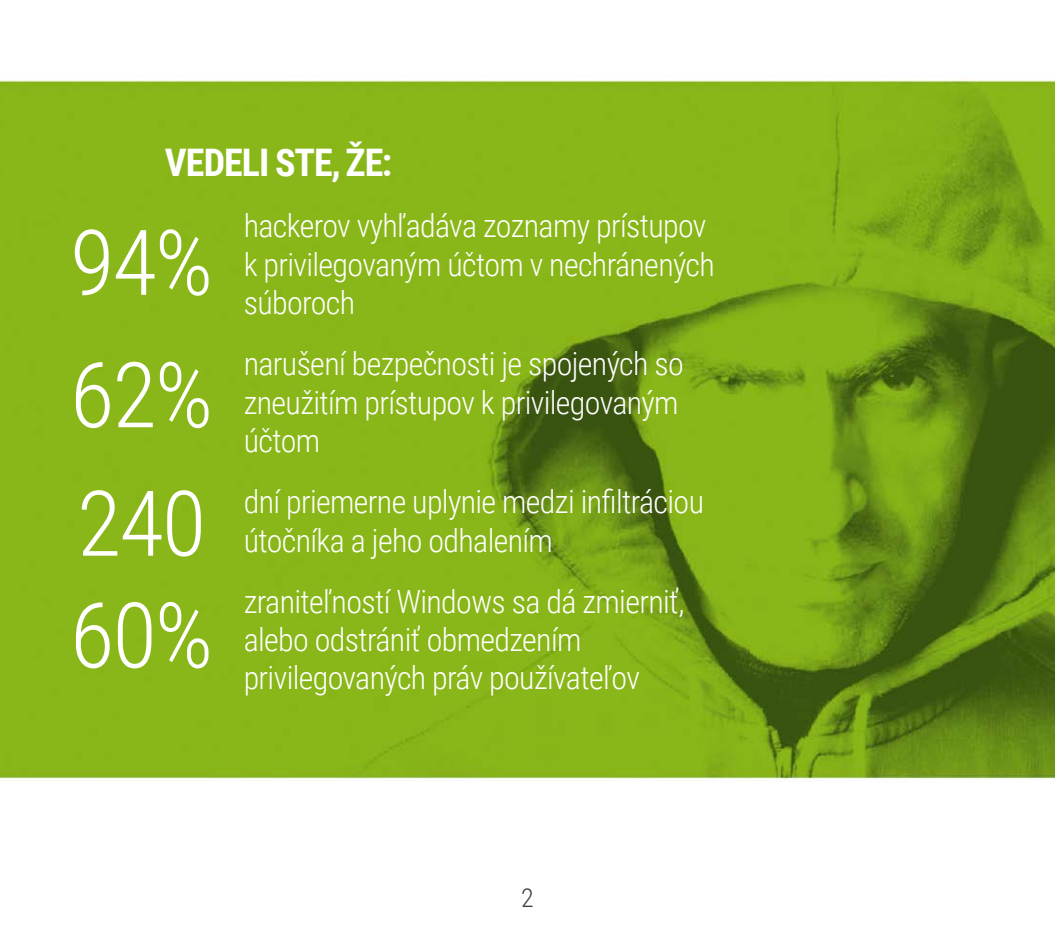
<style>
.page{position:relative;width:1055px;height:947px;background:#fff}
.page>*{position:absolute;margin:0;border:0;box-sizing:border-box;transform-origin:0 0}
.t1{font:300 91px/130.4px "Roboto Condensed";letter-spacing:-.02em;color:#fff;text-align:justify}
.t2{font:700 38px "Roboto Condensed";letter-spacing:-.025em;color:#fff}
.t3{font:300 32px/38.4px "Roboto Condensed";letter-spacing:-.02em;color:#fff}
.t4{font:300 26px "Roboto Condensed";color:#413f3c}
</style>
<div class="page">
<img style="left:0;top:80px;width:1054px;height:701px">
<p class="t2" style="left:165px;top:136px;width:229px">VEDELI STE, ŽE:</p>
<p class="t3" style="left:244px;top:206px;width:473px">hackerov vyhľadáva zoznamy prístupov k privilegovaným účtom v nechránených súboroch</p>
<p class="t3" style="left:244px;top:343px;width:441px">narušení bezpečnosti je spojených so zneužitím prístupov k privilegovaným účtom</p>
<p class="t3" style="left:244px;top:481px;width:462px">dní priemerne uplynie medzi infiltráciou útočníka a jeho odhalením</p>
<p class="t3" style="left:244px;top:581px;width:442px">zraniteľností Windows sa dá zmierniť, alebo odstrániť obmedzením privilegovaných práv používateľov</p>
<h1 class="t1" style="left:70px;top:194px;width:144px">94% 62% 240</h1>
<h1 class="t1" style="left:70px;top:566px;width:144px">60%</h1>
<p class="t4" style="left:521px;top:879px;width:14px">2</p>
</div>
